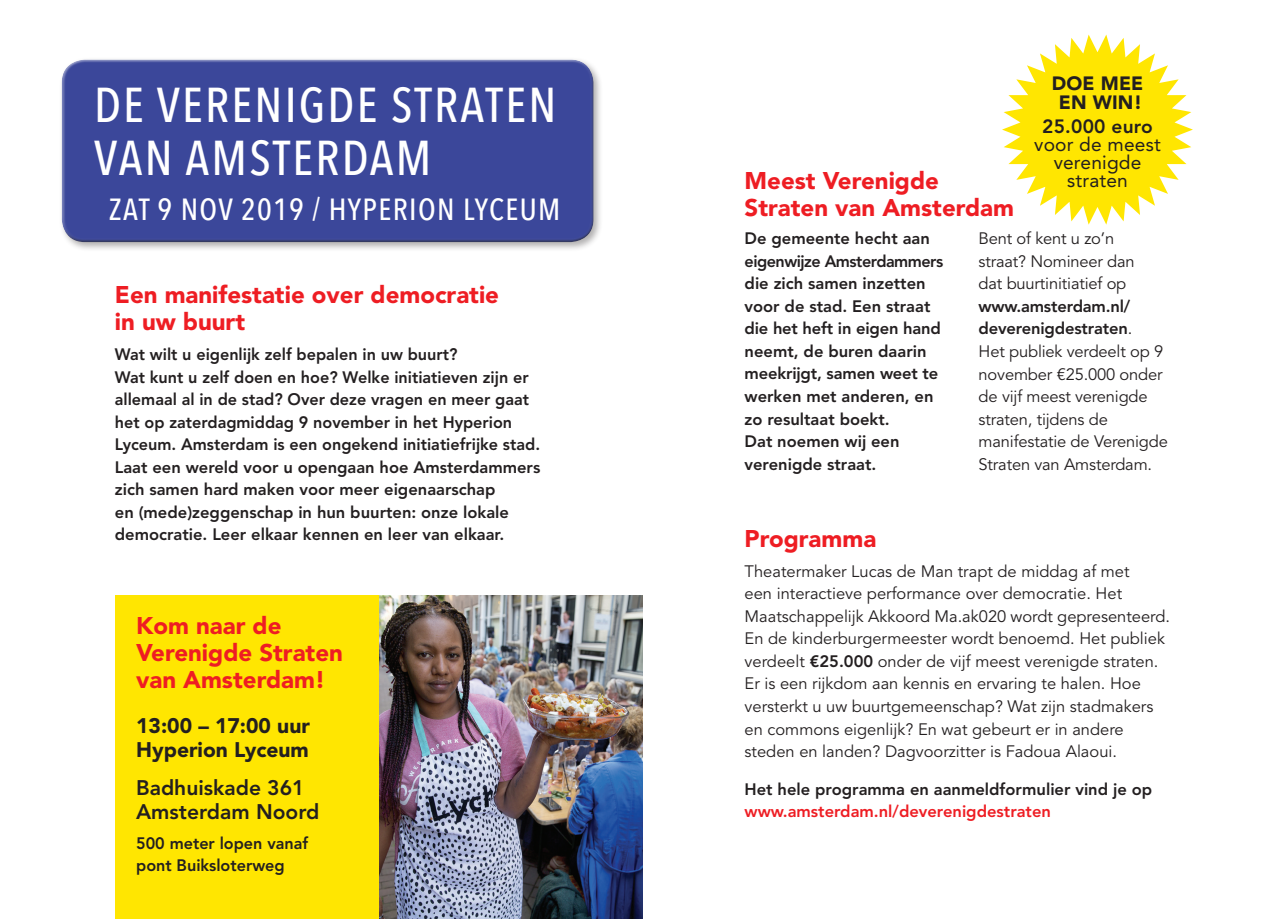
<style>
.page{position:relative;width:1285px;height:919px;background:#fff}
.page>*{position:absolute;margin:0;border:0;box-sizing:border-box;transform-origin:0 0}
.t1{font:500 48.75px/52.8px "Avenir Next Condensed";letter-spacing:.045em;color:#fff}
.t2{font:500 30.45px "Avenir Next Condensed";letter-spacing:.045em;color:#fff}
.t3{font:900 24px/27px "Avenir LT Std";color:#ee1d23}
.t4{font:900 21px/24px "Avenir LT Std";color:#231f20}
.t5{font:800 21px/24px "Avenir LT Std";color:#231f20}
.t6{font:19.2px/18px "Avenir LT Std";letter-spacing:.01em;color:#231f20;text-align:center}
.t7{font:900 19.2px/19.2px "Avenir LT Std";letter-spacing:.01em;color:#231f20;text-align:center}
.t8{font:800 19.2px "Avenir LT Std";letter-spacing:.01em;color:#231f20}
.t9{font:800 16.5px/22.5px "Avenir LT Std";color:#231f20}
.t10{font:16.5px/22.5px "Avenir LT Std";color:#231f20}
.t11{font:800 16.5px "Avenir LT Std";color:#ee1d23}
.s1{font-weight:800}
</style>
<div class="page">
<svg style="left:1002px;top:35px;width:190px;height:190px"></svg>
<img style="left:378px;top:595px;width:264px;height:323px">
<div style="left:59px;top:56px;width:544px;height:196px;background:#231f20;opacity:.35"></div>
<div style="left:61px;top:59px;width:531px;height:174px;background:#fff;opacity:.5"></div>
<div style="left:62px;top:66px;width:532px;height:178px;background:#3b479a"></div>
<div style="left:115px;top:595px;width:263px;height:323px;background:#ffe601"></div>
<h1 class="t1" style="left:94px;top:78px;width:463px">DE VERENIGDE STRATEN<br>VAN AMSTERDAM</h1>
<h2 class="t2" style="left:109px;top:191px;width:452px">ZAT 9 NOV 2019 / HYPERION LYCEUM</h2>
<h3 class="t3" style="left:115px;top:281px;width:385px">Een manifestatie over democratie in uw buurt</h3>
<p class="t9" style="left:115px;top:343px;width:427px">Wat wilt u eigenlijk zelf bepalen in uw buurt?<br>Wat kunt u zelf doen en hoe? Welke initiatieven zijn er allemaal al in de stad? Over deze vragen en meer gaat het op zaterdagmiddag 9 november in het Hyperion Lyceum. Amsterdam is een ongekend initiatiefrijke stad.<br>Laat een wereld voor u opengaan hoe Amsterdammers zich samen hard maken voor meer eigenaarschap<br>en (mede)zeggenschap in hun buurten: onze lokale democratie. Leer elkaar kennen en leer van elkaar.</p>
<h3 class="t3" style="left:136px;top:612px;width:208px">Kom naar de<br>Verenigde Straten van Amsterdam!</h3>
<p class="t4" style="left:136px;top:713px;width:175px">13:00 – 17:00 uur<br>Hyperion Lyceum</p>
<p class="t5" style="left:136px;top:775px;width:185px">Badhuiskade 361<br>Amsterdam Noord</p>
<p class="t9" style="left:136px;top:831px;width:173px">500 meter lopen vanaf pont Buiksloterweg</p>
<h3 class="t3" style="left:744px;top:167px;width:271px">Meest Verenigde<br>Straten van Amsterdam</h3>
<p class="t7" style="left:1051px;top:73px;width:93px">DOE MEE<br>EN WIN!</p>
<p class="t8" style="left:1041px;top:115px;width:112px">25.000 euro</p>
<p class="t6" style="left:1034px;top:136px;width:128px">voor de meest verenigde straten</p>
<p class="t9" style="left:744px;top:227px;width:200px">De gemeente hecht aan eigenwijze Amsterdammers die zich samen inzetten voor de stad. Een straat die het heft in eigen hand neemt, de buren daarin meekrijgt, samen weet te werken met anderen, en zo resultaat boekt.<br>Dat noemen wij een verenigde straat.</p>
<p class="t10" style="left:978px;top:228px;width:158px">Bent of kent u zo’n straat? Nomineer dan dat buurtinitiatief op</p>
<p class="t10" style="left:978px;top:295px;width:191px"><span class="s1">www.amsterdam.nl/ deverenigdestraten</span>.<br>Het publiek verdeelt op 9 november €25.000 onder de vijf meest verenigde straten, tijdens de manifestatie de Verenigde<br>Straten van Amsterdam.</p>
<h3 class="t3" style="left:744px;top:525px;width:133px">Programma</h3>
<p class="t10" style="left:744px;top:560px;width:427px">Theatermaker Lucas de Man trapt de middag af met<br>een interactieve performance over democratie. Het Maatschappelijk Akkoord Ma.ak020 wordt gepresenteerd.<br>En de kinderburgermeester wordt benoemd. Het publiek verdeelt <span class="s1">€25.000</span> onder de vijf meest verenigde straten.<br>Er is een rijkdom aan kennis en ervaring te halen. Hoe versterkt u uw buurtgemeenschap? Wat zijn stadmakers en commons eigenlijk? En wat gebeurt er in andere steden en landen? Dagvoorzitter is Fadoua Alaoui.</p>
<p class="t9" style="left:744px;top:777px;width:409px">Het hele programma en aanmeldformulier vind je op</p>
<p class="t11" style="left:744px;top:801px;width:308px">www.amsterdam.nl/deverenigdestraten</p>
</div>
